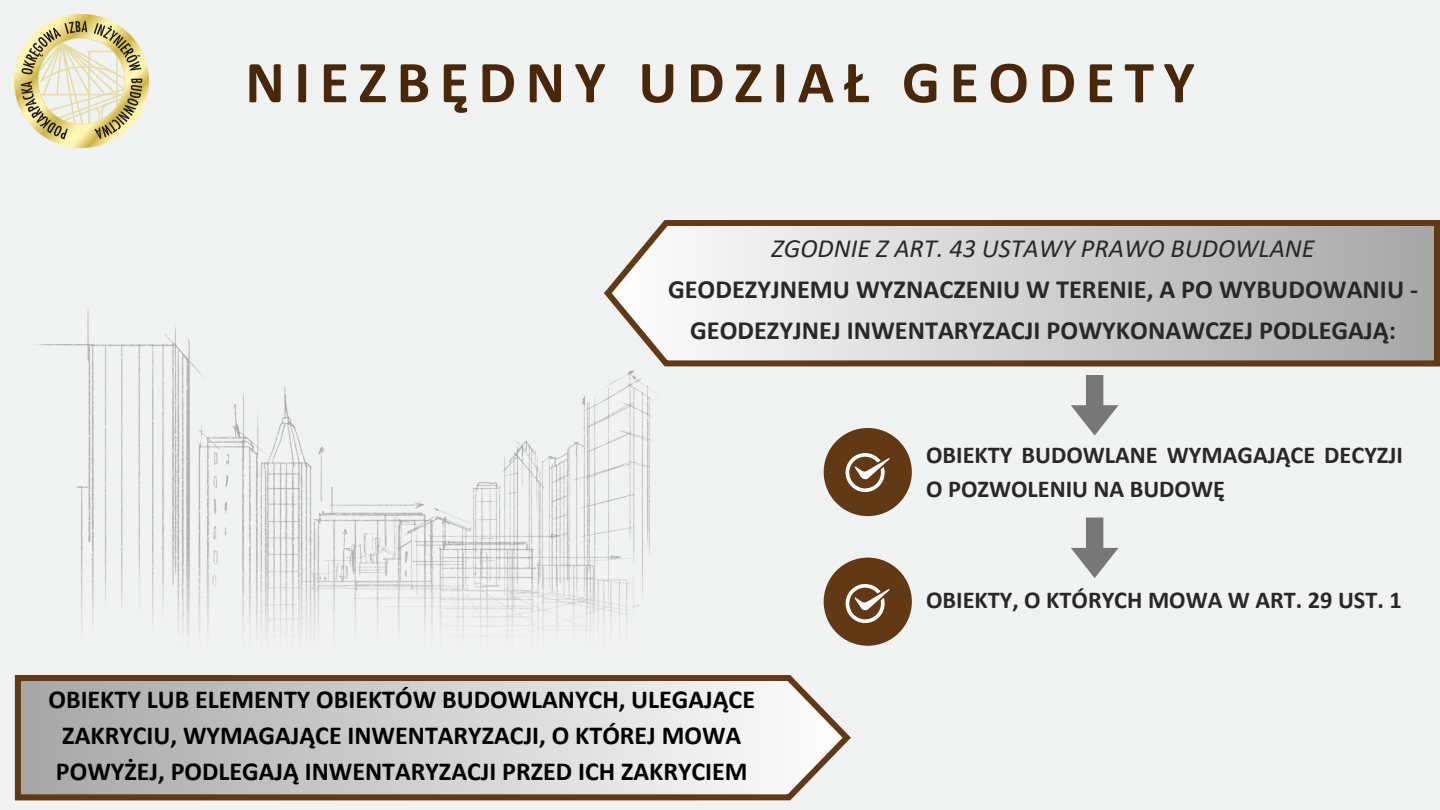
<style>
.page{position:relative;width:1440px;height:810px;background:#f1f2f2}
.page>*{position:absolute;margin:0;border:0;box-sizing:border-box;transform-origin:0 0}
.t1{font:700 60px "Calibri";letter-spacing:.16em;color:#492709}
.t2{font:700 26.3px/41.2px "Calibri";color:#292828;text-align:center}
.t3{font:italic 26.3px "Calibri";color:#292828}
.t4{font:700 26px/36px "Calibri";color:#000}
.t5{font:700 24.3px/33.8px "Calibri";color:#292828}
</style>
<div class="page">
<svg style="left:15px;top:675px;width:836px;height:125px"></svg>
<img style="left:14px;top:310px;width:761px;height:427px">
<div style="left:824px;top:428px;width:88px;height:88px;background:#613914;border-radius:50%"></div>
<div style="left:824px;top:558px;width:88px;height:88px;background:#613914;border-radius:50%"></div>
<svg style="left:846px;top:453px;width:44px;height:39px"></svg>
<svg style="left:846px;top:584px;width:44px;height:39px"></svg>
<img style="left:15px;top:14px;width:133px;height:134px">
<svg style="left:604px;top:220px;width:836px;height:146px"></svg>
<svg style="left:1071px;top:375px;width:48px;height:60px"></svg>
<svg style="left:1071px;top:518px;width:48px;height:60px"></svg>
<p class="t1" style="left:245px;top:57px;width:951px">NIEZBĘDNY UDZIAŁ GEODETY</p>
<p class="t3" style="left:771px;top:237px;width:545px">ZGODNIE Z ART. 43 USTAWY PRAWO BUDOWLANE</p>
<p class="t2" style="left:668px;top:271px;width:752px">GEODEZYJNEMU WYZNACZENIU W TERENIE, A PO WYBUDOWANIU -<br>GEODEZYJNEJ INWENTARYZACJI POWYKONAWCZEJ PODLEGAJĄ:</p>
<h1 class="t5" style="left:926px;top:440px;width:478px">OBIEKTY BUDOWLANE WYMAGAJĄCE DECYZJI<br>O POZWOLENIU NA BUDOWĘ</h1>
<p class="t4" style="left:49px;top:683px;width:708px">OBIEKTY LUB ELEMENTY OBIEKTÓW BUDOWLANYCH, ULEGAJĄCE<br>ZAKRYCIU, WYMAGAJĄCE INWENTARYZACJI, O KTÓREJ MOWA<br>POWYŻEJ, PODLEGAJĄ INWENTARYZACJI PRZED ICH ZAKRYCIEM</p>
<p class="t5" style="left:926px;top:585px;width:477px">OBIEKTY, O KTÓRYCH MOWA W ART. 29 UST. 1</p>
</div>
